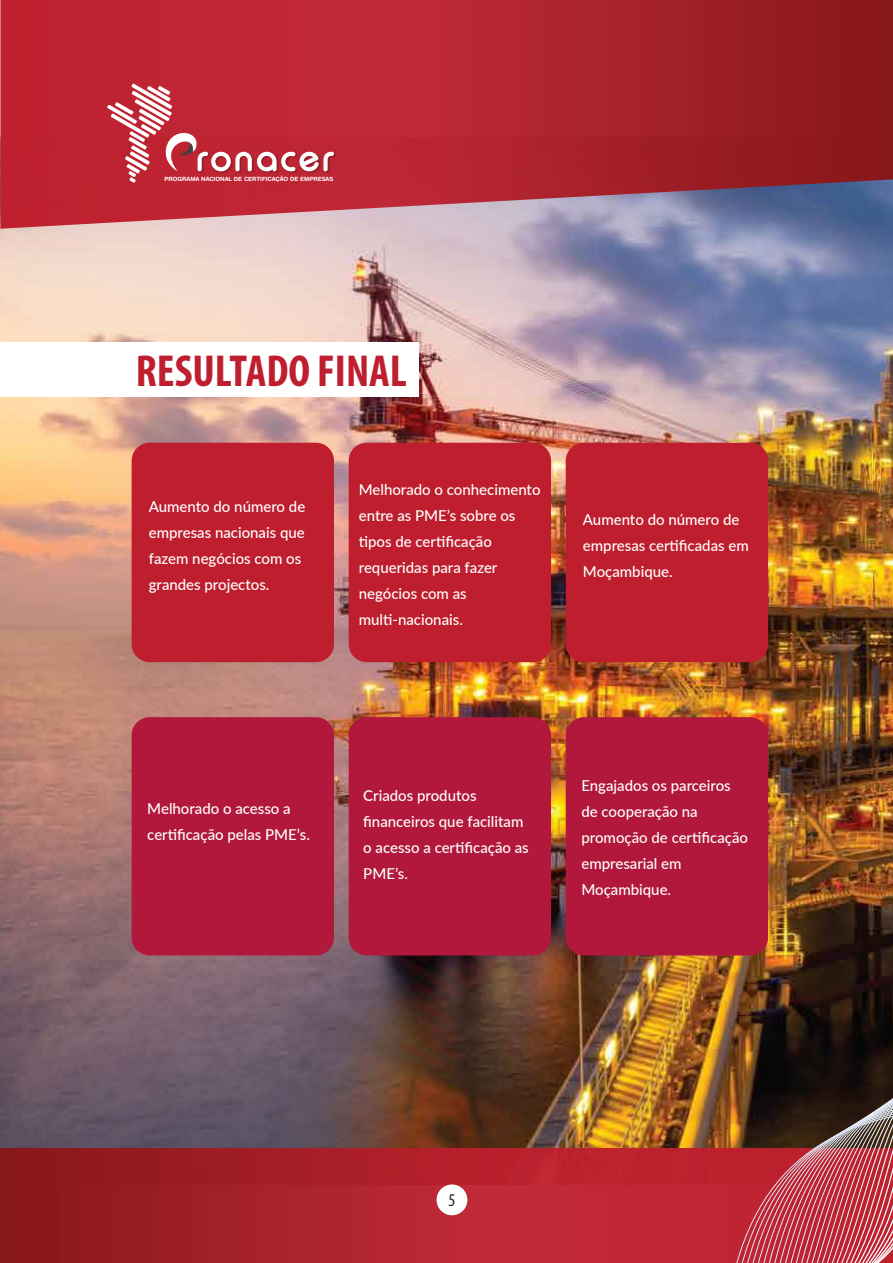
<style>
.page{position:relative;width:893px;height:1263px;background:#fff}
.page>*{position:absolute;margin:0;border:0;box-sizing:border-box;transform-origin:0 0}
.t1{font:700 condensed 45px "Myriad Pro";color:#be1e2d}
.t2{font:condensed 18px "Myriad Pro";color:#231f20}
.t3{font:500 15px/26.1px "Lato";color:#fff}
.t4{font:700 5.85px "Helvetica Rounded";color:#fff}
</style>
<div class="page">
<img style="left:0;top:229px;width:893px;height:919px">
<svg style="left:0;top:1148px;width:577px;height:115px;background:#a62028"></svg>
<div style="left:437px;top:1184px;width:30px;height:31px;background:#fff;border-radius:50%"></div>
<svg style="left:0;top:0;width:893px;height:229px;background:#ab303d"></svg>
<svg style="left:107px;top:84px;width:227px;height:99px;background:#c64450"></svg>
<svg style="left:360px;top:954px;width:155px;height:151px;background:#53372d"></svg>
<img style="left:577px;top:980px;width:316px;height:283px">
<img style="left:580px;top:985px;width:313px;height:278px">
<img style="left:584px;top:990px;width:309px;height:273px">
<img style="left:588px;top:995px;width:305px;height:268px">
<img style="left:591px;top:1000px;width:302px;height:263px">
<img style="left:593px;top:1010px;width:300px;height:253px">
<div style="left:349px;top:443px;width:202px;height:219px;background:#be1e2d;border-radius:18px"></div>
<div style="left:566px;top:443px;width:202px;height:219px;background:#be1e2d;border-radius:18px"></div>
<div style="left:132px;top:717px;width:202px;height:238px;background:#b1183b;border-radius:18px"></div>
<div style="left:349px;top:717px;width:202px;height:238px;background:#b1183b;border-radius:18px"></div>
<div style="left:566px;top:717px;width:202px;height:238px;background:#b1183b;border-radius:18px"></div>
<div style="left:132px;top:443px;width:202px;height:219px;background:#be1e2d;border-radius:18px"></div>
<div style="left:0;top:342px;width:419px;height:55px;background:#fff"></div>
<p class="t4" style="left:164px;top:175px;width:170px">PROGRAMA NACIONAL DE CERTIFICAÇÃO DE EMPRESAS</p>
<h1 class="t1" style="left:136px;top:343px;width:273px">RESULTADO FINAL</h1>
<p class="t3" style="left:149px;top:492px;width:158px">Aumento do número de empresas nacionais que fazem negócios com os grandes projectos.</p>
<p class="t3" style="left:359px;top:475px;width:183px">Melhorado o conhecimento entre as PME’s sobre os tipos de certificação requeridas para fazer negócios com as multi-nacionais.</p>
<p class="t3" style="left:583px;top:506px;width:167px">Aumento do número de empresas certificadas em<br>Moçambique.</p>
<p class="t3" style="left:147px;top:795px;width:164px">Melhorado o acesso a certificação pelas PME’s.</p>
<p class="t3" style="left:363px;top:782px;width:167px">Criados produtos financeiros que facilitam o acesso a certificação as<br>PME’s.</p>
<p class="t3" style="left:581px;top:771px;width:168px">Engajados os parceiros de cooperação na promoção de certificação empresarial em<br>Moçambique.</p>
<p class="t2" style="left:448px;top:1189px;width:8px">5</p>
</div>
